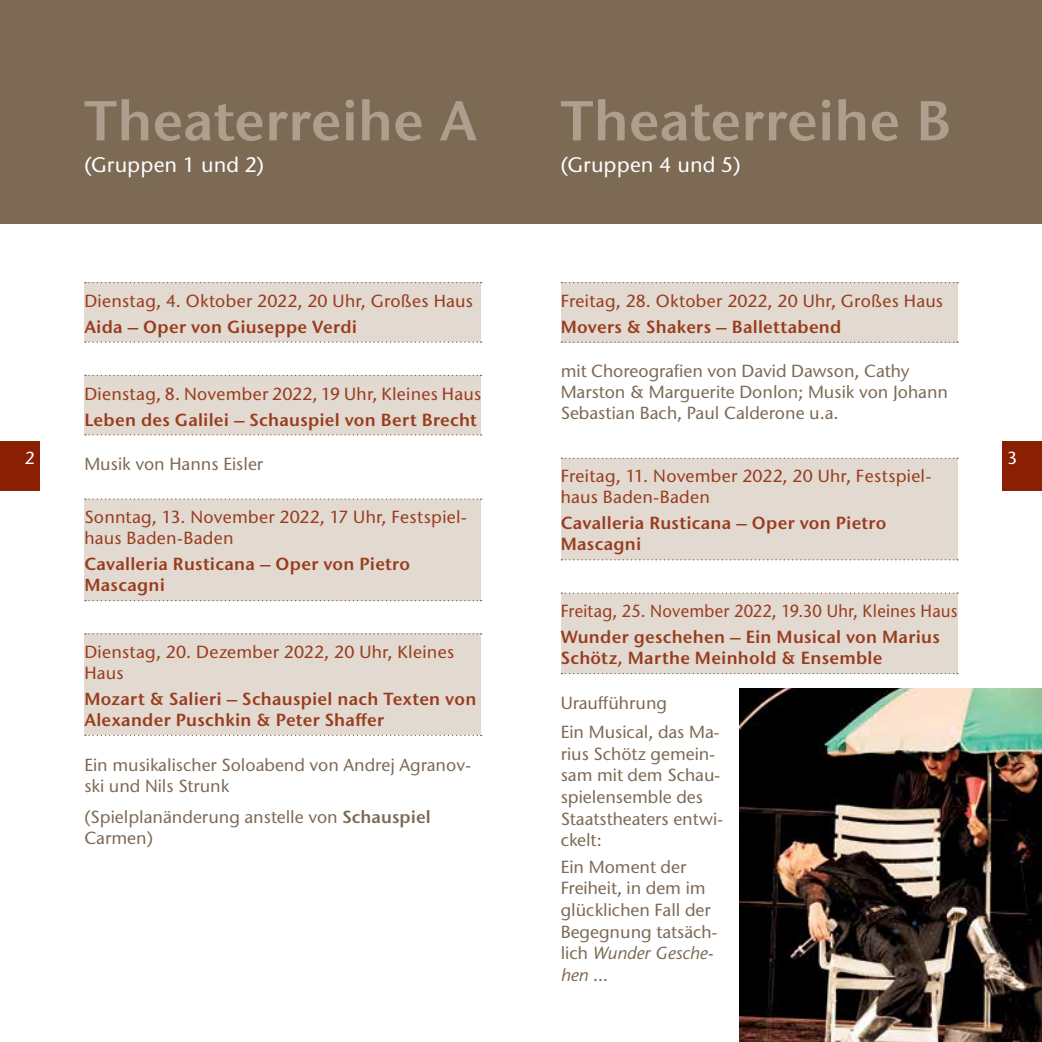
<style>
.page{position:relative;width:1042px;height:1042px;background:#fff}
.page>*{position:absolute;margin:0;border:0;box-sizing:border-box;transform-origin:0 0}
.t1{font:600 56px "Stone Sans ITC Pro";color:#ad9e8d}
.t2{font:500 21px "Stone Sans ITC Pro";color:#fff}
.t3{font:500 17.5px/21.7px "Stone Sans ITC Pro";color:#7c6a55}
.t4{font:600 17.5px/21px "Stone Sans ITC Pro";letter-spacing:.015em;color:#993c1d}
.t5{font:500 17.5px/21px "Stone Sans ITC Pro";letter-spacing:.015em;color:#993c1d}
.t6{font:500 17.5px "Stone Sans ITC Pro";letter-spacing:.015em;color:#993c1d;scale:.94 1}
.t7{font:italic 17.5px/21.7px "Stone Sans";color:#7c6a55}
.t8{font:500 17.5px "Stone Sans ITC Pro";color:#fff}
.s1{font-weight:600}
.s2{font-family:"Stone Sans ITC Pro";font-weight:500;font-style:normal}
</style>
<div class="page">
<div style="left:561px;top:282px;width:396px;height:60px;background:#e2d9d1"></div>
<div style="left:561px;top:458px;width:396px;height:102px;background:#e2d9d1"></div>
<div style="left:84px;top:282px;width:397px;height:60px;background:#e2d9d1"></div>
<div style="left:84px;top:499px;width:397px;height:102px;background:#e2d9d1"></div>
<div style="left:84px;top:633px;width:397px;height:102px;background:#e2d9d1"></div>
<div style="left:84px;top:375px;width:397px;height:60px;background:#e2d9d1"></div>
<div style="left:561px;top:593px;width:396px;height:81px;background:#e2d9d1"></div>
<div style="left:0;top:441px;width:40px;height:50px;background:#8a1f03"></div>
<div style="left:1002px;top:441px;width:40px;height:50px;background:#8a1f03"></div>
<div style="left:0;top:0;width:521px;height:223px;background:#7c6a55"></div>
<div style="left:521px;top:0;width:521px;height:223px;background:#7c6a55"></div>
<svg style="left:85px;top:282px;width:397px;height:1px"></svg>
<svg style="left:85px;top:341px;width:397px;height:2px"></svg>
<svg style="left:85px;top:375px;width:397px;height:1px"></svg>
<svg style="left:85px;top:434px;width:397px;height:1px"></svg>
<svg style="left:85px;top:498px;width:397px;height:2px"></svg>
<svg style="left:85px;top:600px;width:397px;height:1px"></svg>
<svg style="left:85px;top:633px;width:397px;height:1px"></svg>
<svg style="left:85px;top:735px;width:397px;height:1px"></svg>
<svg style="left:561px;top:282px;width:397px;height:1px"></svg>
<svg style="left:561px;top:341px;width:397px;height:2px"></svg>
<svg style="left:561px;top:457px;width:397px;height:2px"></svg>
<svg style="left:561px;top:559px;width:397px;height:1px"></svg>
<svg style="left:561px;top:592px;width:397px;height:2px"></svg>
<svg style="left:561px;top:673px;width:397px;height:1px"></svg>
<img style="left:739px;top:688px;width:303px;height:354px">
<h1 class="t1" style="left:84px;top:86px;width:394px">Theaterreihe A</h1>
<p class="t2" style="left:84px;top:152px;width:181px">(Gruppen 1 und 2)</p>
<h1 class="t1" style="left:561px;top:86px;width:392px">Theaterreihe B</h1>
<p class="t2" style="left:561px;top:152px;width:181px">(Gruppen 4 und 5)</p>
<p class="t5" style="left:84px;top:290px;width:390px">Dienstag, 4. Oktober 2022, 20 Uhr, Großes Haus</p>
<p class="t4" style="left:84px;top:316px;width:274px">Aida – Oper von Giuseppe Verdi</p>
<p class="t5" style="left:561px;top:290px;width:384px">Freitag, 28. Oktober 2022, 20 U hr, Großes Haus</p>
<p class="t4" style="left:561px;top:316px;width:282px">Movers &amp; Shakers – Ballettabend</p>
<p class="t3" style="left:561px;top:361px;width:389px;line-height:21px">mit Choreografien von David Dawson, Cathy<br>Marston &amp; Marguerite Donlon; M usik von Johann<br>Sebastian Bach, Paul Calderone u.a.</p>
<p class="t5" style="left:84px;top:383px;width:398px">Dienstag, 8. November 2022, 19 Uhr, Kleines Haus</p>
<p class="t4" style="left:84px;top:409px;width:394px">Leben des Galilei – Schauspiel von Bert Brecht</p>
<p class="t3" style="left:84px;top:453px;width:181px">M usik von Hanns Eisler</p>
<p class="t8" style="left:25px;top:447px;width:12px">2</p>
<p class="t8" style="left:1007px;top:447px;width:12px">3</p>
<p class="t5" style="left:561px;top:466px;width:372px">Freitag, 11. N ovember 2022, 20 Uhr, Festspiel&shy;haus Baden-Baden</p>
<p class="t4" style="left:561px;top:513px;width:327px">Cavalleria Rusticana – Oper von Pietro<br>Mascagni</p>
<p class="t5" style="left:84px;top:506px;width:384px">Sonntag, 13. N ovember 2022, 17 Uhr, Festspiel&shy;haus Baden-Baden</p>
<p class="t4" style="left:84px;top:553px;width:327px">Cavalleria Rusticana – Oper von Pietro<br>Mascagni</p>
<p class="t5" style="left:84px;top:641px;width:371px">Dienstag, 20. Dezember 2022, 20 Uhr, Kleines<br>Haus</p>
<p class="t4" style="left:84px;top:688px;width:393px">Mozart &amp; Salieri – Schauspiel nach Texten von<br>Alexander Puschkin &amp; Peter Shaffer</p>
<p class="t3" style="left:84px;top:754px;width:388px;line-height:21px">Ein musikalischer Soloabend von Andrej Agranov&shy;ski und Nils Strunk</p>
<p class="t3" style="left:84px;top:806px;width:348px;line-height:21px">(Spielplanänderung anstelle von <span class="s1">Schauspiel<br></span>Carmen)</p>
<p class="t6" style="left:561px;top:600px;width:424px">Freitag, 25. N ovember 2022, 19.30 U hr, Kleines Haus</p>
<p class="t4" style="left:561px;top:626px;width:381px">Wunder geschehen – Ein Musical von Marius<br>Schötz, Marthe Meinhold &amp; Ensemble</p>
<p class="t3" style="left:561px;top:688px;width:160px;line-height:29.1px">Uraufführung<br>Ein M usical, das Ma-</p>
<p class="t3" style="left:561px;top:742px;width:164px">rius Schötz gemein&shy;sam mit dem Schau&shy;spielensemble des<br>Staatstheaters entwi&shy;ckelt:</p>
<p class="t3" style="left:561px;top:856px;width:158px">Ein Moment der<br>Freiheit, in dem im glücklichen Fall der<br>Begegnung tatsäch-</p>
<p class="t7" style="left:561px;top:942px;width:154px"><span class="s2">lich</span> Wunder Gesche&shy;hen <span class="s2">…</span></p>
</div>
